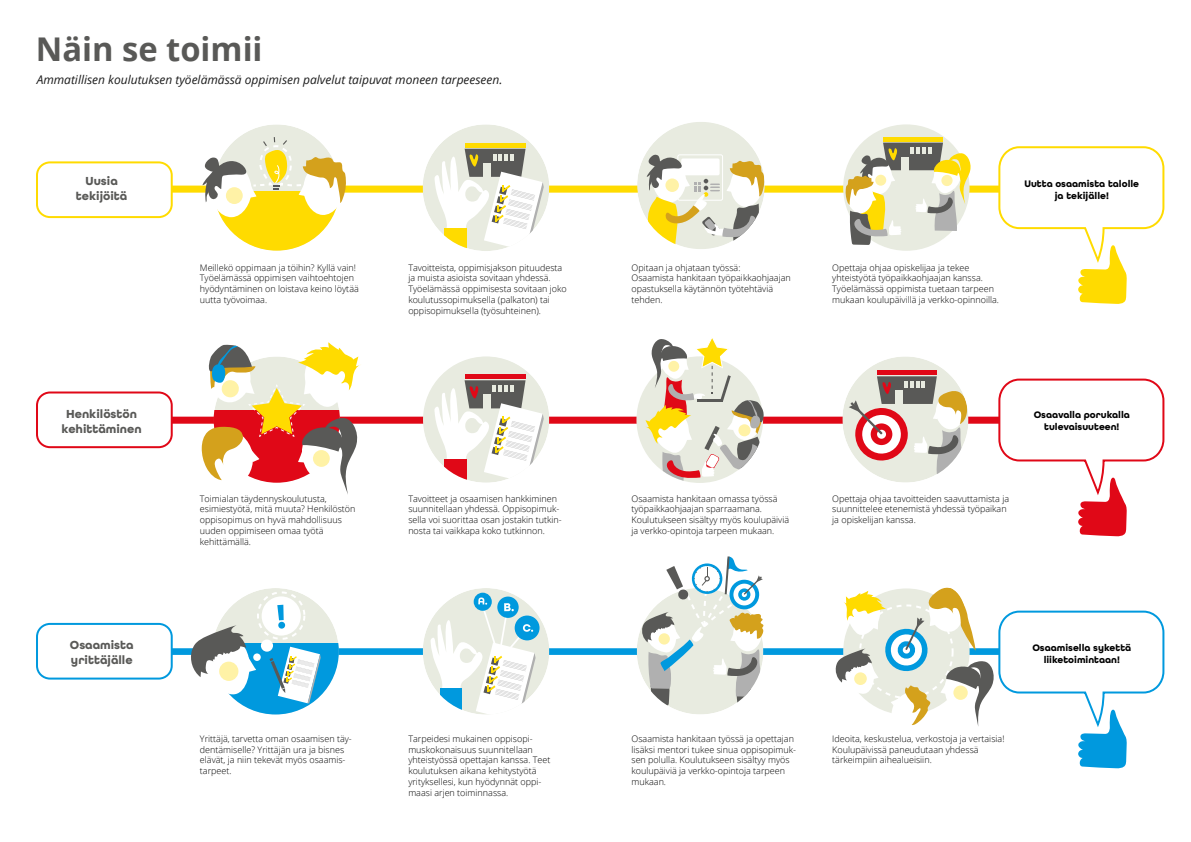
<style>
.page{position:relative;width:1191px;height:842px;background:#fff}
.page>*{position:absolute;margin:0;border:0;box-sizing:border-box;transform-origin:0 0}
.t1{font:700 32.7px "Open Sans";color:#595957}
.t2{font:700 12.3px/14.8px "All Round Gothic";color:#595957;text-align:center}
.t3{font:italic 12px "Open Sans";color:#1c1c1c}
.t4{font:700 10px/12px "All Round Gothic";color:#000;text-align:center}
.t5{font:300 9px/10.8px "Open Sans";color:#000}
</style>
<div class="page">
<div style="left:98px;top:648px;width:915px;height:7px;background:#0099de;border-radius:3px"></div>
<svg style="left:36px;top:623px;width:137px;height:57px"></svg>
<div style="left:212px;top:588px;width:127px;height:126px;background:#e8ebe0;border-radius:50%"></div>
<svg style="left:239px;top:643px;width:100px;height:71px;fill:#0099de"></svg>
<svg style="left:189px;top:591px;width:132px;height:112px"></svg>
<div style="left:105px;top:417px;width:908px;height:7px;background:#e00817;border-radius:3px"></div>
<svg style="left:36px;top:391px;width:137px;height:57px"></svg>
<div style="left:636px;top:356px;width:127px;height:127px;background:#e8ebe0;border-radius:50%"></div>
<svg style="left:644px;top:338px;width:120px;height:145px"></svg>
<div style="left:842px;top:356px;width:126px;height:127px;background:#e8ebe0;border-radius:50%"></div>
<div style="left:877px;top:370px;width:60px;height:5px;background:#e00817"></div>
<svg style="left:848px;top:376px;width:119px;height:99px"></svg>
<div style="left:423px;top:356px;width:126px;height:127px;background:#e8ebe0;border-radius:50%"></div>
<div style="left:464px;top:374px;width:61px;height:5px;background:#e00817"></div>
<svg style="left:434px;top:380px;width:110px;height:103px"></svg>
<svg style="left:641px;top:556px;width:123px;height:157px"></svg>
<div style="left:423px;top:588px;width:126px;height:127px;background:#e8ebe0;border-radius:50%"></div>
<div style="left:474px;top:593px;width:18px;height:18px;background:#0099de;border-radius:50%"></div>
<div style="left:514px;top:615px;width:25px;height:25px;background:#0099de;border-radius:50%"></div>
<svg style="left:430px;top:597px;width:105px;height:118px"></svg>
<div style="left:114px;top:186px;width:908px;height:7px;background:#ffdb00;border-radius:3px"></div>
<svg style="left:36px;top:161px;width:137px;height:57px"></svg>
<div style="left:213px;top:124px;width:127px;height:127px;background:#e8ebe0;border-radius:50%"></div>
<svg style="left:221px;top:218px;width:111px;height:33px;fill:#ffdb00"></svg>
<svg style="left:202px;top:137px;width:145px;height:81px"></svg>
<div style="left:843px;top:124px;width:126px;height:127px;background:#e8ebe0;border-radius:50%"></div>
<hr style="left:883px;top:137px;width:60px;height:4px;background:#ffdb00">
<svg style="left:845px;top:143px;width:126px;height:102px"></svg>
<div style="left:422px;top:124px;width:127px;height:127px;background:#e8ebe0;border-radius:50%"></div>
<div style="left:464px;top:143px;width:61px;height:5px;background:#ffdb00"></div>
<svg style="left:434px;top:149px;width:110px;height:102px"></svg>
<svg style="left:998px;top:146px;width:166px;height:158px"></svg>
<svg style="left:998px;top:379px;width:166px;height:157px"></svg>
<svg style="left:202px;top:342px;width:159px;height:152px"></svg>
<svg style="left:834px;top:587px;width:330px;height:181px"></svg>
<div style="left:637px;top:122px;width:128px;height:127px;background:#e8ebe0;border-radius:50%"></div>
<svg style="left:646px;top:154px;width:118px;height:95px"></svg>
<h1 class="t1" style="left:36px;top:26px;width:228px">Näin se toimii</h1>
<h3 class="t3" style="left:37px;top:72px;width:467px">Ammatillisen koulutuksen työelämässä oppimisen palvelut taipuvat moneen tarpeeseen.</h3>
<h2 class="t2" style="left:76px;top:173px;width:53px">Uusia tekijöitä</h2>
<h2 class="t2" style="left:62px;top:407px;width:82px">Henkilöstön kehittäminen</h2>
<h2 class="t2" style="left:70px;top:637px;width:65px;text-align:left">Osaamista yrittäjälle</h2>
<p class="t5" style="left:200px;top:262px;width:160px">Meillekö oppimaan ja töihin? Kyllä vain!<br>Työelämässä oppimisen vaihtoehtojen hyödyntäminen on loistava keino löytää uutta työvoimaa.</p>
<p class="t5" style="left:408px;top:262px;width:160px">Tavoitteista, oppimisjakson pituudesta ja muista asioista sovitaan yhdessä.<br>Työelämässä oppimisesta sovitaan joko koulutussopimuksella (palkaton) tai oppisopimuksella (työsuhteinen).</p>
<p class="t5" style="left:200px;top:493px;width:157px">Toimialan täydennyskoulutusta, esimiestyötä, mitä muuta? Henkilöstön oppisopimus on hyvä mahdollisuus uuden oppimiseen omaa työtä kehittämällä.</p>
<p class="t5" style="left:408px;top:493px;width:155px">Tavoitteet ja osaamisen hankkiminen suunnitellaan yhdessä. Oppisopimuk&shy;sella voi suorittaa osan jostakin tutkin&shy;nosta tai vaikkapa koko tutkinnon.</p>
<p class="t5" style="left:200px;top:733px;width:153px">Yrittäjä, tarvetta oman osaamisen täy&shy;dentämiselle? Yrittäjän ura ja bisnes elävät, ja niin tekevät myös osaamis&shy;tarpeet.</p>
<p class="t5" style="left:408px;top:733px;width:144px">Tarpeidesi mukainen oppisopi&shy;muskokonaisuus suunnitellaan yhteistyössä opettajan kanssa. Teet koulutuksen aikana kehitystyötä yrityksellesi, kun hyödynnät oppi&shy;maasi arjen toiminnassa.</p>
<p class="t5" style="left:631px;top:262px;width:161px">Opitaan ja ohjataan työssä:<br>Osaamista hankitaan työpaikkaohjaajan opastuksella käytännön työtehtäviä tehden.</p>
<p class="t5" style="left:832px;top:262px;width:168px">Opettaja ohjaa opiskelijaa ja tekee yhteistyötä työpaikkaohjaajan kanssa.<br>Työelämässä oppimista tuetaan tarpeen mukaan koulupäivillä ja verkko-opinnoilla.</p>
<p class="t4" style="left:1024px;top:178px;width:116px">Uutta osaamista talolle ja tekijälle!</p>
<p class="t5" style="left:631px;top:493px;width:159px">Osaamista hankitaan omassa työssä työpaikkaohjaajan sparraamana.<br>Koulutukseen sisältyy myös koulupäiviä ja verkko-opintoja tarpeen mukaan.</p>
<p class="t4" style="left:1033px;top:409px;width:98px">Osaavalla porukalla tulevaisuuteen!</p>
<p class="t5" style="left:832px;top:493px;width:178px">Opettaja ohjaa tavoitteiden saavuttamista ja suunnittelee etenemistä yhdessä työpaikan ja opiskelijan kanssa.</p>
<p class="t5" style="left:631px;top:733px;width:166px">Osaamista hankitaan työssä ja opettajan lisäksi mentori tukee sinua oppisopimuk&shy;sen polulla. Koulutukseen sisältyy myös koulupäiviä ja verkko-opintoja tarpeen mukaan.</p>
<p class="t5" style="left:832px;top:733px;width:174px">Ideoita, keskustelua, verkostoja ja vertaisia!<br>Koulupäivissä paneudutaan yhdessä tärkeimpiin aihealueisiin.</p>
<p class="t4" style="left:1032px;top:642px;width:100px">Osaamisella sykettä liiketoimintaan!</p>
</div>
